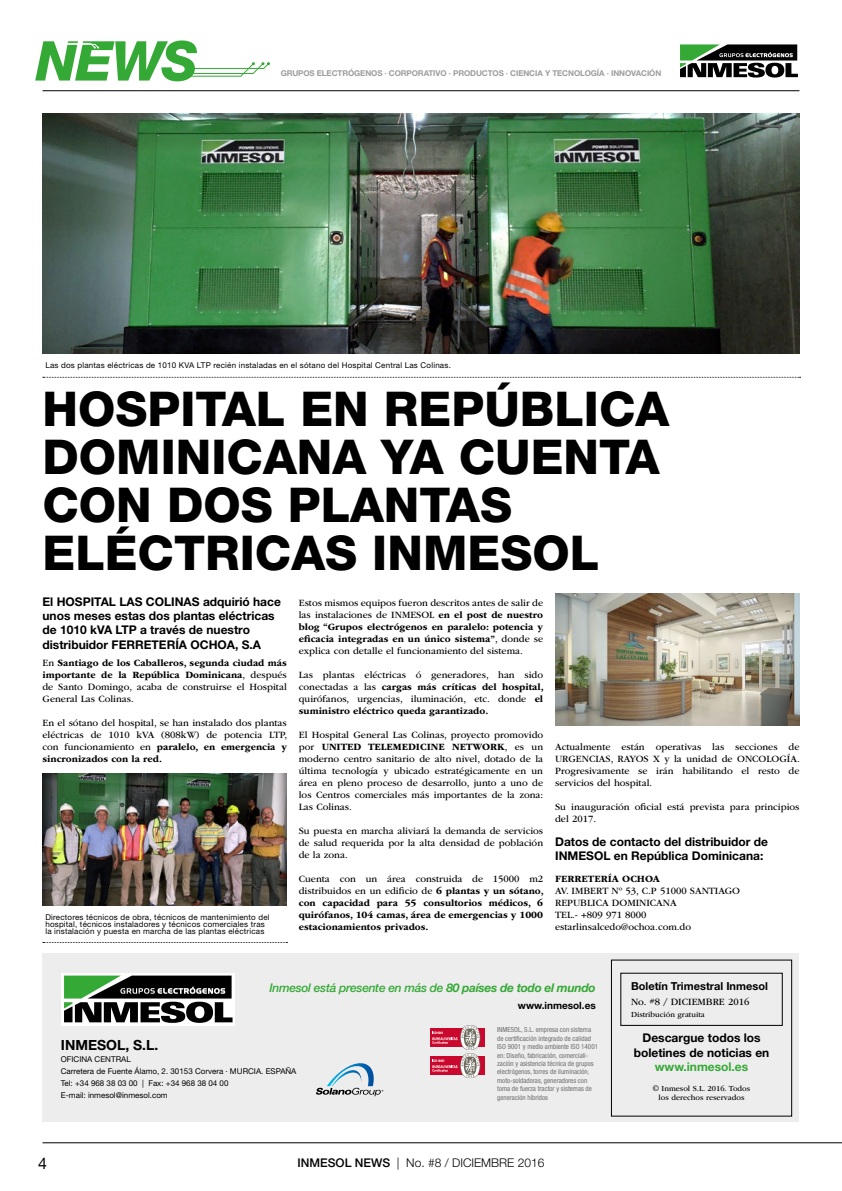
<style>
.page{position:relative;width:842px;height:1191px;background:#fff}
.page>*{position:absolute;margin:0;border:0;box-sizing:border-box;transform-origin:0 0}
.t1{font:italic 800 54.9px "Helvetica Neue LT Std";color:#35a936}
.t2{font:800 48px/48px "Helvetica Neue LT Std";color:#000}
.t3{font:16px "Helvetica Neue LT Std";color:#000}
.t4{font:700 14px "Helvetica Neue LT Std";color:#000}
.t5{font:700 12px/14.4px "Helvetica Neue LT Std";color:#000}
.t6{font:italic 500 12px "Helvetica Neue LT Std";letter-spacing:-.025em;color:#35a936}
.t7{font:300 12px "Helvetica Neue LT Std";color:#000}
.t8{font:700 12px "Helvetica Neue LT Std";color:#35a936}
.t9{font:700 11px "Helvetica Neue LT Std";color:#000}
.t10{font:10px/12px "ITC Garamond Std";color:#000;text-align:justify}
.t11{font:700 10px/12px "ITC Garamond Std";color:#000;text-align:justify}
.t12{font:700 10px "Helvetica Neue LT Std";color:#000}
.t13{font:8px/7px "Helvetica Neue LT Std";letter-spacing:.025em;color:#000}
.t14{font:8px/12px "Helvetica Neue LT Std";color:#000}
.t15{font:700 8px "Helvetica Neue LT Std";letter-spacing:-.01em;color:#9d9d9c}
.t16{font:8px/9.6px "ITC Garamond Std";color:#000;text-align:center}
.t17{font:condensed 7px/8.4px "Helvetica Neue LT Std";color:#706f6f}
.s1{font-weight:400}
.s2{font-weight:700}
.s3{font-weight:500}
</style>
<div class="page">
<hr style="left:43px;top:1142px;width:799px;height:1px;background:#000">
<hr style="left:43px;top:90px;width:756px;height:1px;background:#000">
<svg style="left:166px;top:62px;width:104px;height:15px"></svg>
<div style="left:43px;top:953px;width:756px;height:169px;background:#ededed"></div>
<svg style="left:680px;top:44px;width:118px;height:34px"></svg>
<div style="left:611px;top:959px;width:181px;height:157px;border:1px solid #000"></div>
<svg style="left:316px;top:1063px;width:67px;height:33px"></svg>
<div style="left:430px;top:1028px;width:55px;height:18px;background:#ca082d"></div>
<div style="left:430px;top:1056px;width:55px;height:18px;background:#ca082d"></div>
<svg style="left:432px;top:1025px;width:48px;height:53px"></svg>
<div style="left:61px;top:972px;width:174px;height:53px;background:#fff"></div>
<svg style="left:64px;top:975px;width:169px;height:47px"></svg>
<svg style="left:43px;top:942px;width:244px;height:1px"></svg>
<svg style="left:43px;top:377px;width:757px;height:1px"></svg>
<img style="left:43px;top:113px;width:756px;height:240px">
<img style="left:555px;top:593px;width:244px;height:132px">
<img style="left:43px;top:773px;width:244px;height:132px">
<h1 class="t1" style="left:36px;top:28px;width:163px">NEWS</h1>
<p class="t15" style="left:281px;top:68px;width:382px">GRUPOS ELECTRÓGENOS · CORPORATIVO · PRODUCTOS · CIENCIA Y TECNOLOGÍA · INNOVACIÓN</p>
<p class="t13" style="left:45px;top:362px;width:407px">Las dos plantas eléctricas de 1010 KVA LTP recién instaladas en el sótano del Hospital Central Las Colinas.</p>
<h2 class="t2" style="left:43px;top:384px;width:628px">HOSPITAL EN REPÚBLICA<br>DOMINICANA YA CUENTA<br>CON DOS PLANTAS<br>ELÉCTRICAS INMESOL</h2>
<p class="t5" style="left:43px;top:594px;width:240px">El HOSPITAL LAS COLINAS adquirió hace unos meses estas dos plantas eléctricas de 1010 kVA LTP a través de nuestro distribuidor FERRETERÍA OCHOA, S.A</p>
<p class="t11" style="left:43px;top:656px;width:246px"><span class="s1">En</span> Santiago de los Caballeros, segunda ciudad más importante de la República Dominicana<span class="s1">, después de Santo Domingo, acaba de construirse el Hospital General Las Colinas.</span></p>
<p class="t10" style="left:43px;top:716px;width:246px">En el sótano del hospital, se han instalado dos plantas eléctricas de 1010 kVA (808kW) de potencia LTP, con funcionamiento en <span class="s2">paralelo, en emergencia y sincronizados con la red.</span></p>
<p class="t13" style="left:45px;top:913px;width:226px">Directores técnicos de obra, técnicos de mantenimiento del hospital, técnicos instaladores y técnicos comerciales tras la instalación y puesta en marcha de las plantas eléctricas</p>
<p class="t10" style="left:299px;top:596px;width:246px">Estos mismos equipos fueron descritos antes de salir de las instalaciones de INMESOL <span class="s2">en el post de nuestro blog “Grupos electrógenos en paralelo: potencia y eficacia integradas en un único sistema”</span>, donde se explica con detalle el funcionamiento del sistema.</p>
<p class="t10" style="left:299px;top:668px;width:246px">Las plantas eléctricas ó generadores, han sido conectadas a las <span class="s2">cargas más críticas del hospital, </span>quirófanos, urgencias, iluminación, etc. donde <span class="s2">el suministro eléctrico queda garantizado.</span></p>
<p class="t10" style="left:299px;top:728px;width:246px">El Hospital General Las Colinas, proyecto promovido por <span class="s2">UNITED TELEMEDICINE NETWORK</span>, es un moderno centro sanitario de alto nivel, dotado de la última tecnología y ubicado estratégicamente en un área en pleno proceso de desarrollo, junto a uno de los Centros comerciales más importantes de la zona:<br>Las Colinas.</p>
<p class="t10" style="left:299px;top:824px;width:246px">Su puesta en marcha aliviará la demanda de servicios de salud requerida por la alta densidad de población de la zona.</p>
<p class="t11" style="left:299px;top:872px;width:246px"><span class="s1">Cuenta con un área construida de 15000 m2 distribuidos en un edificio de</span> 6 plantas y un sótano, con capacidad para 55 consultorios médicos, 6 quirófanos, 104 camas, área de emergencias y 1000 estacionamientos privados.</p>
<p class="t10" style="left:555px;top:740px;width:246px">Actualmente están operativas las secciones de URGENCIAS, RAYOS X y la unidad de ONCOLOGÍA.<br>Progresivamente se irán habilitando el resto de servicios del hospital.</p>
<p class="t10" style="left:555px;top:800px;width:246px">Su inauguración oficial está prevista para principios del 2017.</p>
<p class="t5" style="left:555px;top:834px;width:214px">Datos de contacto del distribuidor de<br>INMESOL en República Dominicana:</p>
<p class="t11" style="left:555px;top:872px;width:106px">FERRETERÍA OCHOA</p>
<p class="t10" style="left:555px;top:884px;width:186px;text-align:left">AV. IMBERT Nº 53, C.P 51000 SANTIAGO<br>REPUBLICA DOMINICANA<br>TEL.- +809 971 8000 estarlinsalcedo@ochoa.com.do</p>
<p class="t6" style="left:269px;top:981px;width:328px">Inmesol está presente en más de <span class="s2">80 países de todo el mundo</span></p>
<h3 class="t4" style="left:61px;top:1036px;width:99px">INMESOL, S.L.</h3>
<p class="t14" style="left:61px;top:1052px;width:237px">OFICINA CENTRAL<br>Carretera de Fuente Álamo, 2. 30153 Corvera · MURCIA. ESPAÑA Tel: +34 968 38 03 00 | Fax: +34 968 38 04 00<br>E-mail: inmesol@inmesol.com</p>
<p class="t12" style="left:518px;top:999px;width:79px">www.inmesol.es</p>
<p class="t17" style="left:497px;top:1025px;width:102px">INMESOL, S.L. empresa con sistema de certificación integrado de calidad ISO 9001 y medio ambiente ISO 14001 en: Diseño, fabricación, comerciali&shy;zación y asistencia técnica de grupos electrógenos, torres de iluminación, moto-soldadoras, generadores con toma de fuerza tractor y sistemas de generación híbridos</p>
<h3 class="t3" style="left:38px;top:1153px;width:10px">4</h3>
<p class="t7" style="left:298px;top:1155px;width:248px"><span class="s3">INMESOL NEWS</span> | No. #8 / DICIEMBRE 2016</p>
<p class="t9" style="left:631px;top:979px;width:138px">Boletín Trimestral Inmesol</p>
<p class="t10" style="left:631px;top:995px;width:120px">No. #8 / DICIEMBRE 2016</p>
<p class="t16" style="left:631px;top:1010px;width:75px">Distribución gratuita</p>
<p class="t5" style="left:634px;top:1030px;width:137px;text-align:center">Descargue todos los boletines de noticias en</p>
<p class="t8" style="left:655px;top:1059px;width:95px">www.inmesol.es</p>
<p class="t16" style="left:653px;top:1083px;width:99px">© Inmesol S.L. 2016. Todos los derechos reservados</p>
</div>
